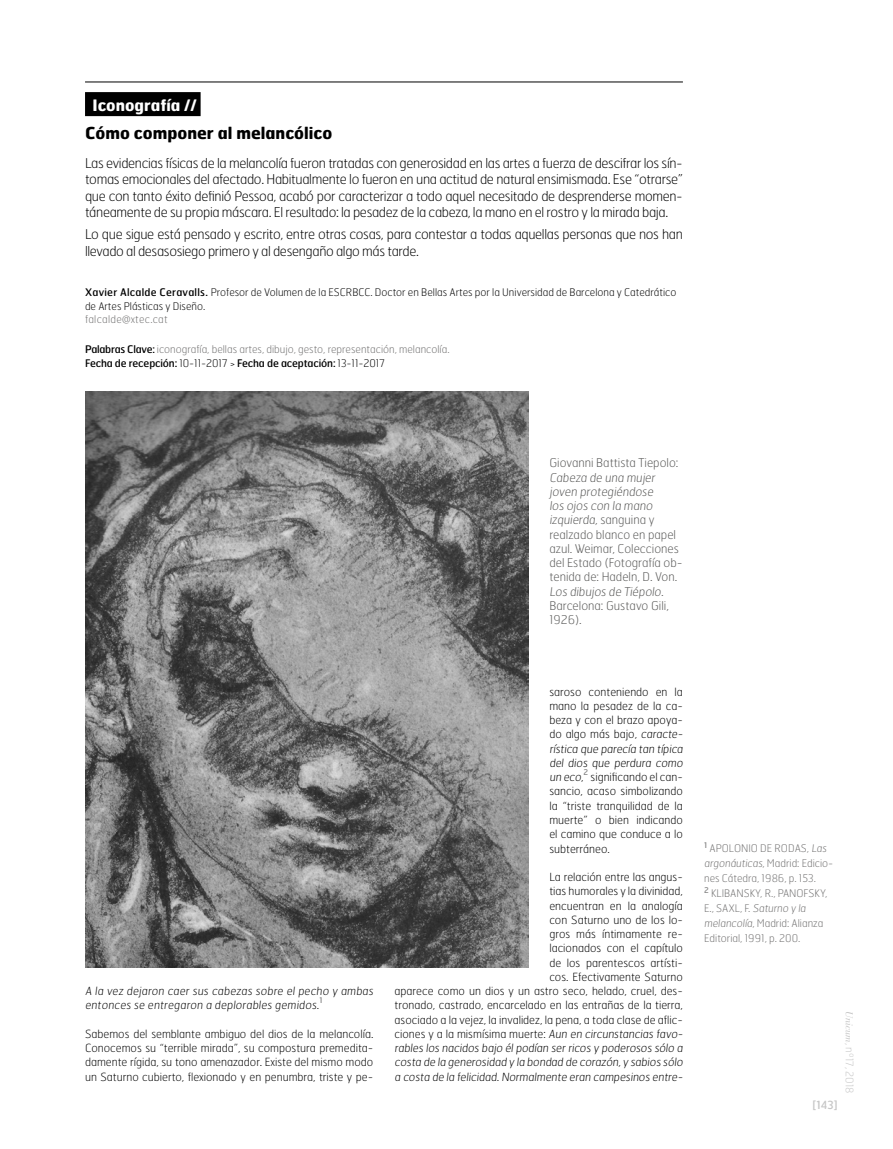
<style>
.page{position:relative;width:893px;height:1149px;background:#fff}
.page>*{position:absolute;margin:0;border:0;box-sizing:border-box;transform-origin:0 0}
.t1{font:700 16.5px "Hermes";color:#000}
.t2{font:700 15.75px "Hermes";color:#fff}
.t3{font:100 13.5px/16.5px "Hermes";letter-spacing:-.025em;color:#000;text-align:justify}
.t4{font:100 12px/14.2px "Hermes";color:#575756}
.t5{font:100 11.25px/14.2px "Hermes";color:#000}
.t6{font:11.25px "Hermes";color:#c6c6c6}
.t7{font:100 10.5px/15px "Hermes";color:#706f6f}
.t8{font:100 10.5px/13.5px "Hermes";color:#000}
.t9{font:100 10.5px "Hermes";letter-spacing:.025em;color:#706f6f}
.t10{font:100 10.5px "Hermes";color:#c6c6c6}
.t11{font:7.8px "Hermes";color:#878787}
.s1{font-weight:400}
.s2{font-weight:400;color:#000}
.s3{color:#000}
.s4{font-family:"Bodoni Std";font-weight:400;font-style:italic}
</style>
<div class="page">
<div style="left:85px;top:92px;width:116px;height:24px;background:#000"></div>
<img style="left:85px;top:391px;width:443px;height:575px">
<hr style="left:85px;top:82px;width:598px;height:1px;background:#000">
<h2 class="t2" style="left:93px;top:95px;width:106px">Iconografía //</h2>
<h1 class="t1" style="left:85px;top:122px;width:249px">Cómo componer al melancólico</h1>
<p class="t3" style="left:85px;top:154px;width:599px">Las evidencias físicas de la melancolía fueron tratadas con generosidad en las artes a fuerza de descifrar los sín&shy;tomas emocionales del afectado. Habitualmente lo fueron en una actitud de natural ensimismada. Ese “otrarse” que con tanto éxito definió Pessoa, acabó por caracterizar a todo aquel necesitado de desprenderse momen&shy;táneamente de su propia máscara. El resultado: la pesadez de la cabeza, la mano en el rostro y la mirada baja.</p>
<p class="t3" style="left:85px;top:226px;width:599px">Lo que sigue está pensado y escrito, entre otras cosas, para contestar a todas aquellas personas que nos han llevado al desasosiego primero y al desengaño algo más tarde.</p>
<p class="t8" style="left:85px;top:285px;width:593px"><span class="s1">Xavier Alcalde Ceravalls.</span> Profesor de Volumen de la ESCRBCC. Doctor en Bellas Artes por la Universidad de Barcelona y Catedrático de Artes Plásticas y Diseño.</p>
<p class="t9" style="left:85px;top:313px;width:84px">falcalde@xtec.cat</p>
<p class="t7" style="left:85px;top:342px;width:366px;line-height:13.5px"><span class="s2">Palabras Clave:</span> iconografía, bellas artes, dibujo, gesto, representación, melancolía.<br><span class="s2">Fecha de recepción:</span> <span class="s3">10-11-2017 &gt;</span> <span class="s2">Fecha de aceptación:</span> <span class="s3">13-11-2017</span></p>
<p class="t4" style="left:549px;top:455px;width:135px">Giovanni Battista Tiepolo:<br>Cabeza de una mujer joven protegiéndose<br>los ojos con la mano izquierda, sanguina y realzado blanco en papel azul. Weimar, Colecciones del Estado (Fotografía ob&shy;tenida de: Hadeln, D. Von.<br>Los dibujos de Tiépolo.<br>Barcelona: Gustavo Gili,<br>1926).</p>
<p class="t5" style="left:85px;top:983px;width:291px">A la vez dejaron caer sus cabezas sobre el pecho y ambas entonces se entregaron a deplorables gemidos.</p>
<p class="t11" style="left:319px;top:995px;width:5px">1</p>
<p class="t5" style="left:85px;top:1026px;width:290px;text-align:justify">Sabemos del semblante ambiguo del dios de la melancolía.<br>Conocemos su “terrible mirada”, su compostura premedita&shy;damente rígida, su tono amenazador. Existe del mismo modo un Saturno cubierto, flexionado y en penumbra, triste y pe-</p>
<p class="t5" style="left:549px;top:684px;width:137px">saroso conteniendo en la mano la pesadez de la ca&shy;beza y con el brazo apoya&shy;do algo más bajo, caracte&shy;rística que parecía tan típica del dios que perdura como un eco,</p>
<p class="t11" style="left:584px;top:767px;width:6px">2</p>
<p class="t5" style="left:549px;top:769px;width:135px;text-align:justify;text-indent:41px">significando el can&shy;sancio, acaso simbolizando la “triste tranquilidad de la muerte” o bien indicando el camino que conduce a lo subterráneo.</p>
<p class="t5" style="left:549px;top:869px;width:135px;text-align:justify">La relación entre las angus&shy;tias humorales y la divinidad, encuentran en la analogía con Saturno uno de los lo&shy;gros más íntimamente re&shy;lacionados con el capítulo de los parentescos artísti&shy;cos. Efectivamente Saturno</p>
<p class="t5" style="left:395px;top:983px;width:291px">aparece como un dios y un astro seco, helado, cruel, des&shy;tronado, castrado, encarcelado en las entrañas de la tierra, asociado a la vejez, la invalidez, la pena, a toda clase de aflic&shy;ciones y a la mismísima muerte: Aun en circunstancias favo&shy;rables los nacidos bajo él podían ser ricos y poderosos sólo a costa de la generosidad y la bondad de corazón,y sabios sólo a costa de la felicidad. Normalmente eran campesinos entre-</p>
<p class="t7" style="left:704px;top:840px;width:131px"><sup>1</sup> APOLONIO DE RODAS, Las argonáuticas, Madrid: Edicio&shy;nes Cátedra, 1986, p. 153.<br><sup>2</sup> KLIBANSKY, R., PANOFSKY,<br>E., SAXL, F. Saturno y la melancolía, Madrid: Alianza<br>Editorial, 1991, p. 200.</p>
<p class="t10" style="left:856px;top:1010px;width:84px;rotate:90deg"><span class="s4">Unicum</span>, nº17, 2018</p>
<p class="t6" style="left:813px;top:1097px;width:27px">[143]</p>
</div>
